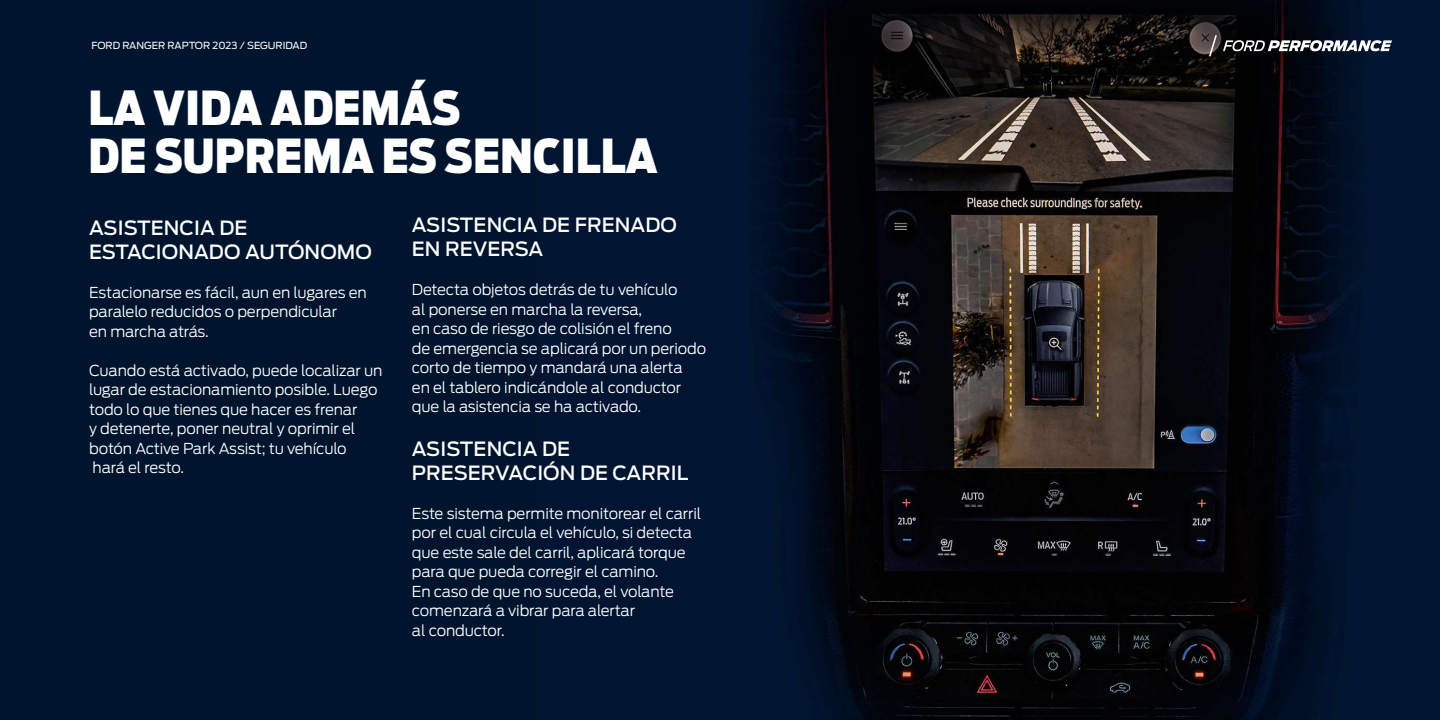
<style>
.page{position:relative;width:1440px;height:720px;background:#00142e}
.page>*{position:absolute;margin:0;border:0;box-sizing:border-box;transform-origin:0 0}
.t1{font:900 46.5px/48px "Ford Antenna Cond";color:#fff}
.t2{font:500 19.5px/24px "Ford Antenna";letter-spacing:.005em;color:#fff}
.t3{font:300 15px/19.5px "Ford Antenna";letter-spacing:-.01em;color:#fff}
.t4{font:9.75px "Ford Antenna";color:#fff}
</style>
<div class="page">
<img style="left:770px;top:0;width:619px;height:720px">
<svg style="left:1223px;top:40px;width:169px;height:11px;background:#8b8e93"></svg>
<svg style="left:1209px;top:35px;width:8px;height:21px"></svg>
<p class="t4" style="left:92px;top:37px;width:217px">FORD RANGER RAPTOR 2023 / SEGURIDAD</p>
<h1 class="t1" style="left:88px;top:78px;width:571px">LA VIDA ADEMÁS<br>DE SUPREMA ES SENCILLA</h1>
<h2 class="t2" style="left:89px;top:213px;width:284px">ASISTENCIA DE<br>ESTACIONADO AUTÓNOMO</h2>
<p class="t3" style="left:89px;top:281px;width:279px">Estacionarse es fácil, aun en lugares en paralelo reducidos o perpendicular<br>en marcha atrás.</p>
<p class="t3" style="left:89px;top:359px;width:295px">Cuando está activado, puede localizar un lugar de estacionamiento posible. Luego todo lo que tienes que hacer es frenar<br>y detenerte, poner neutral y oprimir el botón Active Park Assist; tu vehículo hará el resto.</p>
<h2 class="t2" style="left:412px;top:211px;width:266px">ASISTENCIA DE FRENADO<br>EN REVERSA</h2>
<p class="t3" style="left:412px;top:278px;width:296px">Detecta objetos detrás de tu vehículo<br>al ponerse en marcha la reversa,<br>en caso de riesgo de colisión el freno<br>de emergencia se aplicará por un periodo corto de tiempo y mandará una alerta<br>en el tablero indicándole al conductor que la asistencia se ha activado.</p>
<h2 class="t2" style="left:412px;top:435px;width:278px">ASISTENCIA DE<br>PRESERVACIÓN DE CARRIL</h2>
<p class="t3" style="left:412px;top:502px;width:291px">Este sistema permite monitorear el carril por el cual circula el vehículo, si detecta que este sale del carril, aplicará torque para que pueda corregir el camino.<br>En caso de que no suceda, el volante comenzará a vibrar para alertar<br>al conductor.</p>
</div>
